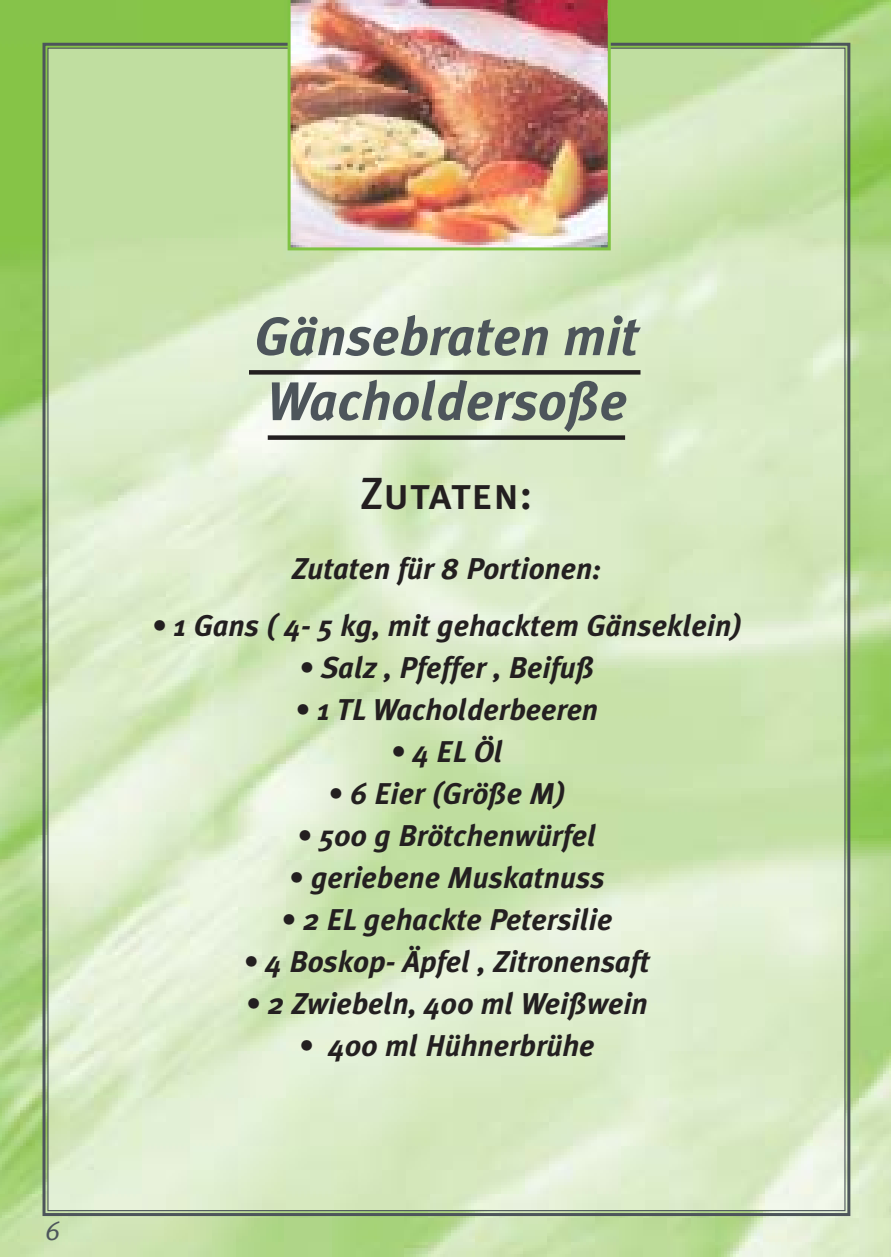
<style>
.page{position:relative;width:891px;height:1257px;background:#fff}
.page>*{position:absolute;margin:0;border:0;box-sizing:border-box;transform-origin:0 0}
.t1{font:italic 700 54px/64.8px "Meta Plus";color:#4d555b}
.t2{font:45px "Meta Plus Medium Caps";color:#231f20}
.t3{font:italic 700 30px "Meta Plus";color:#231f20}
.t4{font:italic 27px "Meta Plus Normal";color:#4d555b}
</style>
<div class="page">
<img style="left:0;top:0;width:891px;height:1257px">
<img style="left:49px;top:50px;width:795px;height:1159px">
<img style="left:288px;top:0;width:323px;height:250px">
<div style="left:249px;top:370px;width:391px;height:5px;background:#231f20"></div>
<div style="left:268px;top:435px;width:357px;height:5px;background:#231f20"></div>
<p class="t4" style="left:46px;top:1222px;width:16px">6</p>
<h1 class="t1" style="left:254px;top:310px;width:386px">Gänsebraten mit<br>Wacholdersoße</h1>
<h2 class="t2" style="left:360px;top:468px;width:174px">Zutaten:</h2>
<p class="t3" style="left:292px;top:558px;width:311px">Zutaten für 8 Portionen:</p>
<p class="t3" style="left:152px;top:615px;width:592px">• 1 Gans ( 4- 5 kg, mit gehacktem Gänseklein)</p>
<p class="t3" style="left:299px;top:657px;width:297px">• Salz , Pfeffer , Beifuß</p>
<p class="t3" style="left:295px;top:699px;width:305px">• 1 TL Wacholderbeeren</p>
<p class="t3" style="left:390px;top:741px;width:114px">• 4 EL Öl</p>
<p class="t3" style="left:328px;top:783px;width:239px">• 6 Eier (Größe M)</p>
<p class="t3" style="left:297px;top:825px;width:301px">• 500 g Brötchenwürfel</p>
<p class="t3" style="left:289px;top:867px;width:317px">• geriebene Muskatnuss</p>
<p class="t3" style="left:281px;top:909px;width:333px">• 2 EL gehackte Petersilie</p>
<p class="t3" style="left:243px;top:951px;width:408px">• 4 Boskop- Äpfel , Zitronensaft</p>
<p class="t3" style="left:245px;top:993px;width:404px">• 2 Zwiebeln, 400 ml Weißwein</p>
<p class="t3" style="left:299px;top:1035px;width:298px">• 400 ml Hühnerbrühe</p>
</div>
